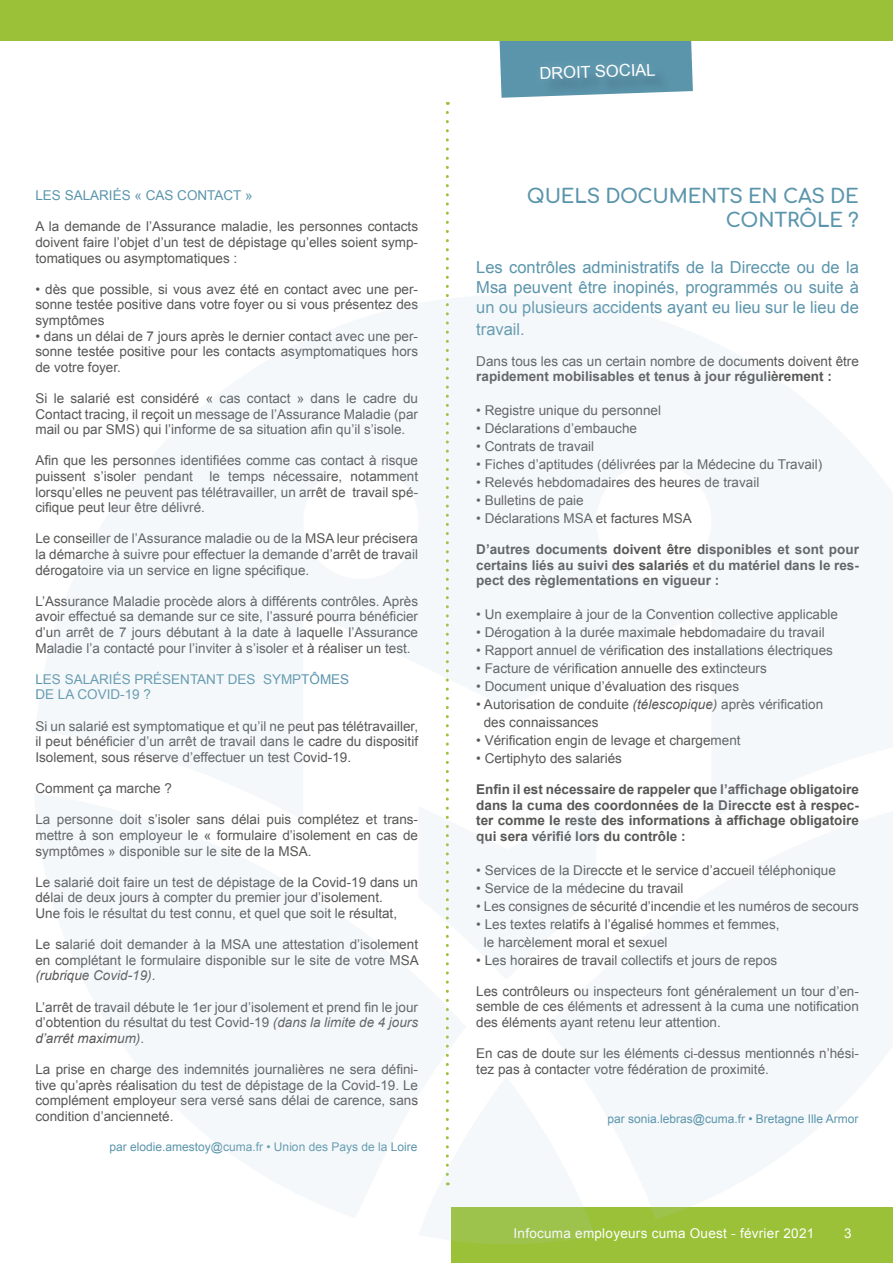
<style>
.page{position:relative;width:893px;height:1263px;background:#fff}
.page>*{position:absolute;margin:0;border:0;box-sizing:border-box;transform-origin:0 0}
.t1{font:700 19.5px/23.4px "Comfortaa";letter-spacing:-.01em;color:#5b95ac;text-align:right}
.t2{font:16.5px/19.8px "Arial";color:#5b95ac;text-align:justify}
.t3{font:16.5px "Arial";color:#fff}
.t4{font:13.5px/15.6px "Arial";color:#575756;text-align:justify}
.t5{font:700 13.5px/15.6px "Arial";color:#575756;text-align:justify}
.t6{font:13.5px/15.6px "Arial";color:#5b95ac}
.t7{font:13.5px "Arial";letter-spacing:.02em;color:#fff}
.t8{font:12px "Arial";color:#5b95ac}
.s1{font-style:italic}
</style>
<div class="page">
<div style="left:451px;top:1208px;width:442px;height:55px;background:#9ac137"></div>
<svg style="left:499px;top:40px;width:194px;height:58px;background:#679cae"></svg>
<div style="left:0;top:0;width:893px;height:40px;background:#9ac137"></div>
<svg style="left:445px;top:112px;width:151px;height:1132px"></svg>
<p class="t6" style="left:35px;top:188px;width:219px">LES SALARIÉS « CAS CONTACT »</p>
<p class="t4" style="left:35px;top:219px;width:384px">A la demande de l’Assurance maladie, les personnes contacts doivent faire l’objet d’un test de dépistage qu’elles soient symp&shy;tomatiques ou asymptomatiques :</p>
<p class="t4" style="left:35px;top:281px;width:384px">• dès que possible, si vous avez été en contact avec une per&shy;sonne testée positive dans votre foyer ou si vous présentez des symptômes</p>
<p class="t4" style="left:35px;top:328px;width:384px">• dans un délai de 7 jours après le dernier contact avec une per&shy;sonne testée positive pour les contacts asymptomatiques hors de votre foyer.</p>
<p class="t4" style="left:35px;top:391px;width:384px">Si le salarié est considéré « cas contact » dans le cadre du Contact tracing, il reçoit un message de l’Assurance Maladie (par mail ou par SMS) qui l’informe de sa situation afin qu’il s’isole.</p>
<p class="t4" style="left:35px;top:453px;width:384px">Afin que les personnes identifiées comme cas contact à risque puissent s’isoler pendant le temps nécessaire, notamment lorsqu’elles ne peuvent pas télétravailler, un arrêt de travail spé&shy;cifique peut leur être délivré.</p>
<p class="t4" style="left:35px;top:531px;width:384px">Le conseiller de l’Assurance maladie ou de la MSA leur précisera la démarche à suivre pour effectuer la demande d’arrêt de travail dérogatoire via un service en ligne spécifique.</p>
<p class="t4" style="left:35px;top:593px;width:384px">L’Assurance Maladie procède alors à différents contrôles. Après avoir effectué sa demande sur ce site, l’assuré pourra bénéficier d’un arrêt de 7 jours débutant à la date à laquelle l’Assurance Maladie l’a contacté pour l’inviter à s’isoler et à réaliser un test.</p>
<p class="t6" style="left:35px;top:671px;width:315px">LES SALARIÉS PRÉSENTANT DES SYMPTÔMES<br>DE LA COVID-19 ?</p>
<p class="t4" style="left:35px;top:718px;width:384px">Si un salarié est symptomatique et qu’il ne peut pas télétravailler, il peut bénéficier d’un arrêt de travail dans le cadre du dispositif Isolement, sous réserve d’effectuer un test Covid-19.</p>
<p class="t4" style="left:35px;top:781px;width:138px">Comment ça marche ?</p>
<p class="t4" style="left:35px;top:812px;width:384px">La personne doit s’isoler sans délai puis complétez et trans&shy;mettre à son employeur le « formulaire d’isolement en cas de symptômes » disponible sur le site de la MSA.</p>
<p class="t4" style="left:35px;top:874px;width:384px;text-align:left">Le salarié doit faire un test de dépistage de la Covid-19 dans un délai de deux jours à compter du premier jour d’isolement.<br>Une fois le résultat du test connu, et quel que soit le résultat,</p>
<p class="t4" style="left:35px;top:937px;width:385px">Le salarié doit demander à la MSA une attestation d’isolement en complétant le formulaire disponible sur le site de votre MSA <span class="s1">(rubrique Covid-19)</span>.</p>
<p class="t4" style="left:35px;top:999px;width:384px">L’arrêt de travail débute le 1er jour d’isolement et prend fin le jour d’obtention du résultat du test Covid-19 <span class="s1">(dans la limite de 4 jours d’arrêt maximum)</span>.</p>
<p class="t4" style="left:35px;top:1061px;width:384px">La prise en charge des indemnités journalières ne sera défini&shy;tive qu’après réalisation du test de dépistage de la Covid-19. Le complément employeur sera versé sans délai de carence, sans condition d’ancienneté.</p>
<p class="t8" style="left:110px;top:1138px;width:309px">par elodie.amestoy@cuma.fr • Union des Pays de la Loire</p>
<p class="t3" style="left:539px;top:63px;width:118px;rotate:-2deg">DROIT SOCIAL</p>
<h1 class="t1" style="left:527px;top:182px;width:334px">QUELS DOCUMENTS EN CAS DE<br>CONTRÔLE ?</h1>
<p class="t2" style="left:476px;top:258px;width:384px">Les contrôles administratifs de la Direccte ou de la Msa peuvent être inopinés, programmés ou suite à un ou plusieurs accidents ayant eu lieu sur le lieu de</p>
<p class="t2" style="left:476px;top:319px;width:50px">travail.</p>
<p class="t4" style="left:476px;top:353px;width:384px">Dans tous les cas un certain nombre de documents doivent être</p>
<p class="t5" style="left:476px;top:369px;width:357px">rapidement mobilisables et tenus à jour régulièrement :</p>
<p class="t4" style="left:476px;top:403px;width:186px">• Registre unique du personnel</p>
<p class="t4" style="left:476px;top:421px;width:162px">• Déclarations d’embauche</p>
<p class="t4" style="left:476px;top:439px;width:120px">• Contrats de travail</p>
<p class="t4" style="left:476px;top:457px;width:348px">• Fiches d’aptitudes (délivrées par la Médecine du Travail)</p>
<p class="t4" style="left:476px;top:475px;width:285px">• Relevés hebdomadaires des heures de travail</p>
<p class="t4" style="left:476px;top:493px;width:109px">• Bulletins de paie</p>
<p class="t4" style="left:476px;top:511px;width:217px">• Déclarations MSA et factures MSA</p>
<p class="t5" style="left:476px;top:542px;width:384px">D’autres documents doivent être disponibles et sont pour certains liés au suivi des salariés et du matériel dans le res&shy;pect des règlementations en vigueur :</p>
<p class="t4" style="left:476px;top:607px;width:363px">• Un exemplaire à jour de la Convention collective applicable</p>
<p class="t4" style="left:476px;top:625px;width:350px">• Dérogation à la durée maximale hebdomadaire du travail</p>
<p class="t4" style="left:476px;top:643px;width:358px">• Rapport annuel de vérification des installations électriques</p>
<p class="t4" style="left:476px;top:661px;width:292px">• Facture de vérification annuelle des extincteurs</p>
<p class="t4" style="left:476px;top:679px;width:264px">• Document unique d’évaluation des risques</p>
<p class="t4" style="left:484px;top:695px;width:341px;line-height:18px;text-indent:-8px">• Autorisation de conduite <span class="s1">(télescopique)</span> après vérification des connaissances</p>
<p class="t4" style="left:476px;top:733px;width:266px">• Vérification engin de levage et chargement</p>
<p class="t4" style="left:476px;top:751px;width:147px">• Certiphyto des salariés</p>
<p class="t5" style="left:476px;top:782px;width:384px">Enfin il est nécessaire de rappeler que l’affichage obligatoire dans la cuma des coordonnées de la Direccte est à respec&shy;ter comme le reste des informations à affichage obligatoire qui sera vérifié lors du contrôle :</p>
<p class="t4" style="left:476px;top:862px;width:361px">• Services de la Direccte et le service d’accueil téléphonique</p>
<p class="t4" style="left:476px;top:880px;width:209px">• Service de la médecine du travail</p>
<p class="t4" style="left:476px;top:898px;width:384px">• Les consignes de sécurité d’incendie et les numéros de secours</p>
<p class="t4" style="left:484px;top:915px;width:297px;line-height:18px;text-indent:-8px">• Les textes relatifs à l’égalisé hommes et femmes, le harcèlement moral et sexuel</p>
<p class="t4" style="left:476px;top:952px;width:303px">• Les horaires de travail collectifs et jours de repos</p>
<p class="t4" style="left:476px;top:983px;width:384px">Les contrôleurs ou inspecteurs font généralement un tour d’en&shy;semble de ces éléments et adressent à la cuma une notification des éléments ayant retenu leur attention.</p>
<p class="t4" style="left:476px;top:1046px;width:384px">En cas de doute sur les éléments ci-dessus mentionnés n’hési&shy;tez pas à contacter votre fédération de proximité.</p>
<p class="t8" style="left:607px;top:1111px;width:253px">par sonia.lebras@cuma.fr • Bretagne Ille Armor</p>
<p class="t7" style="left:513px;top:1225px;width:302px">Infocuma employeurs cuma Ouest - février 2021</p>
<p class="t7" style="left:844px;top:1224px;width:9px">3</p>
</div>
